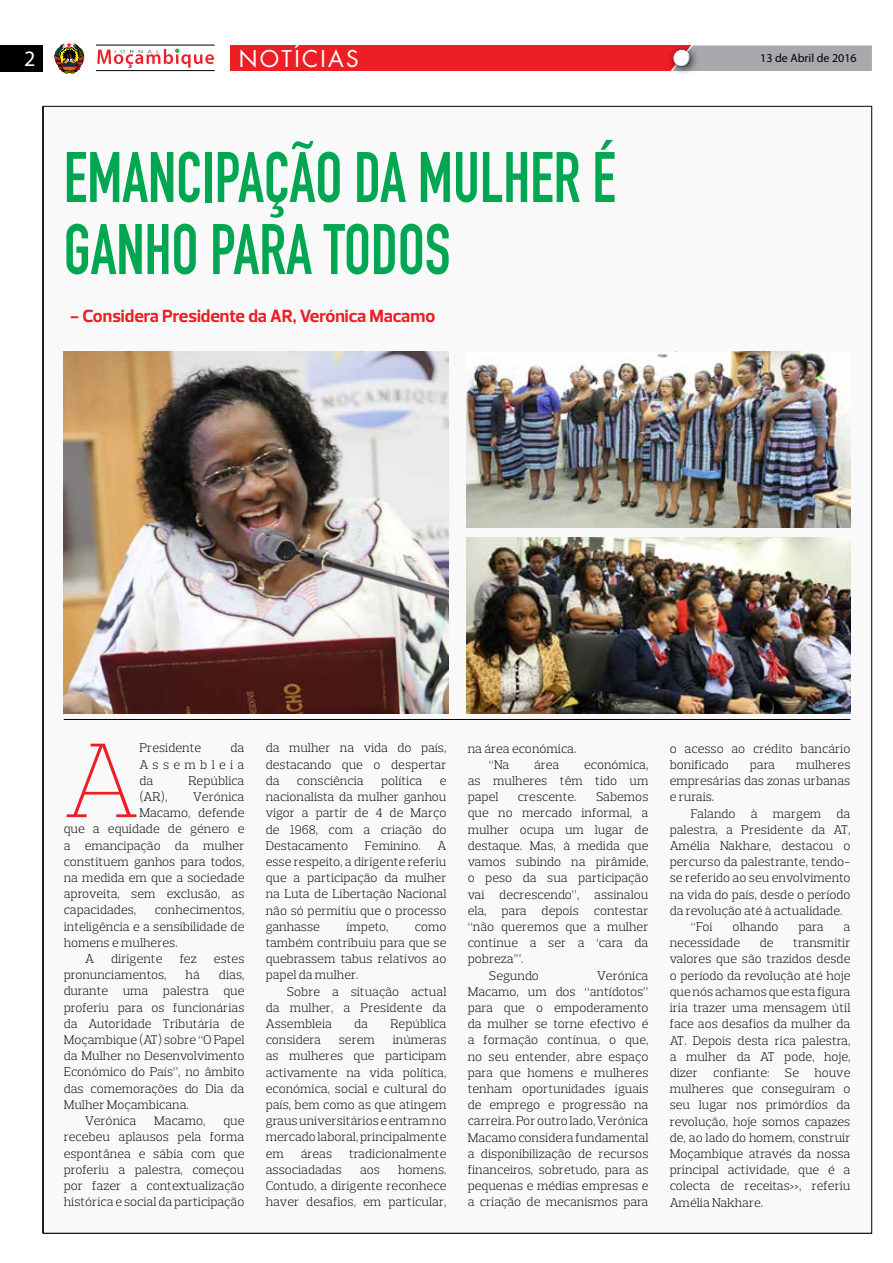
<style>
.page{position:relative;width:893px;height:1263px;background:#fff}
.page>*{position:absolute;margin:0;border:0;box-sizing:border-box;transform-origin:0 0}
.t1{font:200 108px "Prelo Slab";color:#ed1f24}
.t2{font:700 70.2px/72px "DIN Condensed";color:#00a651;scale:.9 1}
.t3{font:22.5px "Futura";letter-spacing:.1em;color:#fff}
.t4{font:22.2px "Myriad Pro";color:#fff}
.t5{font:700 18px "Prelo";color:#ed1f24}
.t6{font:300 12.75px/16.2px "Prelo Slab";color:#000;text-align:justify}
.t7{font:12px "Myriad Pro";color:#000}
</style>
<div class="page">
<div style="left:230px;top:45px;width:642px;height:26px;background:#ed1f24"></div>
<div style="left:699px;top:45px;width:173px;height:26px;background:#a7a9ac"></div>
<div style="left:0;top:45px;width:43px;height:26px;background:#000"></div>
<div style="left:42px;top:31px;width:55px;height:55px;background:#fff"></div>
<svg style="left:54px;top:42px;width:30px;height:32px"></svg>
<div style="left:667px;top:44px;width:32px;height:32px;background:#000;opacity:.75"></div>
<div style="left:672px;top:49px;width:20px;height:14px;background:#fff;opacity:.75"></div>
<div style="left:672px;top:52px;width:20px;height:17px;background:#000;opacity:.75"></div>
<hr style="left:96px;top:70px;width:119px;height:1px;background:#000">
<hr style="left:96px;top:45px;width:119px;height:1px;background:#000">
<svg style="left:97px;top:48px;width:117px;height:20px"></svg>
<div style="left:43px;top:106px;width:829px;height:1127px;background:#f9f9f9"></div>
<img style="left:466px;top:351px;width:384px;height:176px">
<img style="left:466px;top:537px;width:384px;height:176px">
<img style="left:64px;top:351px;width:384px;height:362px">
<hr style="left:64px;top:719px;width:786px;height:1px;background:#000">
<h3 class="t4" style="left:24px;top:45px;width:13px">2</h3>
<h3 class="t3" style="left:239px;top:43px;width:121px">NOTÍCIAS</h3>
<p class="t7" style="left:760px;top:51px;width:98px">13 de Abril de 2016</p>
<h2 class="t2" style="left:64px;top:142px;width:615px">EMANCIPAÇÃO DA MULHER É<br>GANHO PARA TODOS</h2>
<h3 class="t5" style="left:70px;top:305px;width:366px">- Considera Presidente da AR, Verónica Macamo</h3>
<h1 class="t1" style="left:64px;top:714px;width:77px">A</h1>
<p class="t6" style="left:139px;top:740px;width:63px">Presidente</p>
<p class="t6" style="left:139px;top:740px;width:107px;text-indent:91px">da Assembleia da</p>
<p class="t6" style="left:188px;top:772px;width:58px">República</p>
<p class="t6" style="left:139px;top:788px;width:29px">(AR),</p>
<p class="t6" style="left:193px;top:788px;width:53px">Verónica</p>
<p class="t6" style="left:139px;top:805px;width:107px">Macamo, defende</p>
<p class="t6" style="left:64px;top:821px;width:182px">que a equidade de género e</p>
<p class="t6" style="left:64px;top:837px;width:182px">a emancipação da mulher</p>
<p class="t6" style="left:64px;top:853px;width:182px">constituem ganhos para todos,</p>
<p class="t6" style="left:64px;top:869px;width:182px">na medida em que a sociedade</p>
<p class="t6" style="left:64px;top:886px;width:182px">aproveita, sem exclusão, as</p>
<p class="t6" style="left:64px;top:902px;width:74px">capacidades,</p>
<p class="t6" style="left:155px;top:902px;width:91px">conhecimentos,</p>
<p class="t6" style="left:64px;top:918px;width:182px">inteligência e a sensibilidade de</p>
<p class="t6" style="left:64px;top:934px;width:115px">homens e mulheres.</p>
<p class="t6" style="left:85px;top:950px;width:10px">A</p>
<p class="t6" style="left:111px;top:950px;width:53px">dirigente</p>
<p class="t6" style="left:180px;top:950px;width:19px">fez</p>
<p class="t6" style="left:214px;top:950px;width:32px">estes</p>
<p class="t6" style="left:64px;top:967px;width:104px">pronunciamentos,</p>
<p class="t6" style="left:186px;top:967px;width:16px">há</p>
<p class="t6" style="left:219px;top:967px;width:27px">dias,</p>
<p class="t6" style="left:64px;top:983px;width:182px">durante uma palestra que</p>
<p class="t6" style="left:64px;top:999px;width:182px">proferiu para os funcionárias</p>
<p class="t6" style="left:64px;top:1015px;width:182px">da Autoridade Tributária de</p>
<p class="t6" style="left:64px;top:1031px;width:182px">Moçambique (AT) sobre “O Papel</p>
<p class="t6" style="left:64px;top:1048px;width:182px">da Mulher no Desenvolvimento</p>
<p class="t6" style="left:64px;top:1064px;width:182px">Económico do País”, no âmbito</p>
<p class="t6" style="left:64px;top:1080px;width:182px">das comemorações do Dia da</p>
<p class="t6" style="left:64px;top:1096px;width:127px">Mulher Moçambicana.</p>
<p class="t6" style="left:85px;top:1113px;width:53px">Verónica</p>
<p class="t6" style="left:154px;top:1113px;width:53px">Macamo,</p>
<p class="t6" style="left:64px;top:1113px;width:182px;text-indent:160px">que recebeu aplausos pela forma espontânea e sábia com que proferiu a palestra, começou por fazer a contextualização histórica e social da participação</p>
<p class="t6" style="left:266px;top:740px;width:182px">da mulher na vida do país, destacando que o despertar da</p>
<p class="t6" style="left:297px;top:772px;width:68px">consciência</p>
<p class="t6" style="left:381px;top:772px;width:43px">política</p>
<p class="t6" style="left:266px;top:772px;width:182px;text-indent:174px">e nacionalista da mulher ganhou vigor a partir de 4 de Março de 1968, com a criação do Destacamento</p>
<p class="t6" style="left:365px;top:837px;width:57px">Feminino.</p>
<p class="t6" style="left:266px;top:837px;width:182px;text-indent:172px">A esse respeito, a dirigente referiu que a participação da mulher na Luta de Libertação Nacional não só permitiu que o processo ganhasse</p>
<p class="t6" style="left:346px;top:918px;width:43px">ímpeto,</p>
<p class="t6" style="left:266px;top:918px;width:182px;text-indent:149px">como também contribuiu para que se quebrassem tabus relativos ao papel da mulher.</p>
<p class="t6" style="left:266px;top:983px;width:182px;text-indent:21px">Sobre a situação actual da mulher, a Presidente da Assembleia</p>
<p class="t6" style="left:354px;top:1015px;width:15px">da</p>
<p class="t6" style="left:390px;top:1015px;width:58px">República</p>
<p class="t6" style="left:266px;top:1032px;width:182px;text-indent:127px">inúmeras as mulheres que participam activamente na vida política, económica, social e cultural do país, bem como as que atingem graus universitários e entram no mercado laboral, principalmente em</p>
<p class="t6" style="left:266px;top:1032px;width:57px">considera</p>
<p class="t6" style="left:339px;top:1032px;width:38px">serem</p>
<p class="t6" style="left:301px;top:1145px;width:33px">áreas</p>
<p class="t6" style="left:349px;top:1145px;width:99px">tradicionalmente</p>
<p class="t6" style="left:266px;top:1161px;width:78px">associadadas</p>
<p class="t6" style="left:360px;top:1161px;width:21px">aos</p>
<p class="t6" style="left:266px;top:1161px;width:182px;text-indent:132px">homens.<br>Contudo, a dirigente reconhece haver desafios, em particular,</p>
<p class="t6" style="left:489px;top:740px;width:89px;text-indent:-21px">na área económica. “Na</p>
<p class="t6" style="left:468px;top:756px;width:182px;text-indent:116px">económica, as mulheres têm tido um papel</p>
<p class="t6" style="left:534px;top:756px;width:27px">área</p>
<p class="t6" style="left:518px;top:789px;width:60px">crescente.</p>
<p class="t6" style="left:596px;top:789px;width:54px">Sabemos</p>
<p class="t6" style="left:468px;top:805px;width:182px">que no mercado informal, a</p>
<p class="t6" style="left:468px;top:821px;width:182px">mulher ocupa um lugar de</p>
<p class="t6" style="left:468px;top:837px;width:182px">destaque. Mas, à medida que</p>
<p class="t6" style="left:468px;top:854px;width:182px">vamos subindo na pirâmide,</p>
<p class="t6" style="left:468px;top:870px;width:182px">o peso da sua participação</p>
<p class="t6" style="left:468px;top:886px;width:182px">vai decrescendo”, assinalou</p>
<p class="t6" style="left:468px;top:902px;width:182px">ela, para depois contestar</p>
<p class="t6" style="left:468px;top:918px;width:182px">“não queremos que a mulher</p>
<p class="t6" style="left:468px;top:935px;width:182px">continue a ser a ‘cara da</p>
<p class="t6" style="left:468px;top:951px;width:57px">pobreza’”.</p>
<p class="t6" style="left:489px;top:967px;width:51px">Segundo</p>
<p class="t6" style="left:468px;top:967px;width:182px;text-indent:129px">Verónica Macamo, um dos “antídotos” para que o empoderamento da mulher se torne efectivo é a formação contínua, o que, no seu entender, abre espaço para que homens e mulheres tenham oportunidades iguais de emprego e progressão na carreira. Por outro lado, Verónica Macamo considera fundamental a disponibilização de recursos financeiros, sobretudo, para as pequenas e médias empresas e a criação de mecanismos para</p>
<p class="t6" style="left:670px;top:740px;width:182px">o acesso ao crédito bancário bonificado</p>
<p class="t6" style="left:670px;top:756px;width:182px;text-indent:126px">mulheres empresárias das zonas urbanas e rurais.</p>
<p class="t6" style="left:691px;top:805px;width:161px">Falando à margem da</p>
<p class="t6" style="left:670px;top:821px;width:182px">palestra, a Presidente da AT,</p>
<p class="t6" style="left:670px;top:837px;width:182px">Amélia Nakhare, destacou o</p>
<p class="t6" style="left:670px;top:854px;width:182px">percurso da palestrante, tendo-</p>
<p class="t6" style="left:670px;top:870px;width:182px">se referido ao seu envolvimento</p>
<p class="t6" style="left:670px;top:886px;width:182px">na vida do país, desde o período</p>
<p class="t6" style="left:670px;top:902px;width:174px">da revolução até à actualidade.</p>
<p class="t6" style="left:691px;top:919px;width:23px">“Foi</p>
<p class="t6" style="left:733px;top:919px;width:47px">olhando</p>
<p class="t6" style="left:798px;top:919px;width:27px">para</p>
<p class="t6" style="left:844px;top:919px;width:8px">a</p>
<p class="t6" style="left:670px;top:935px;width:72px">necessidade</p>
<p class="t6" style="left:760px;top:935px;width:15px">de</p>
<p class="t6" style="left:750px;top:756px;width:27px">para</p>
<p class="t6" style="left:670px;top:935px;width:182px;text-indent:124px">transmitir valores que são trazidos desde o período da revolução até hoje que nós achamos que esta figura iria trazer uma mensagem útil face aos desafios da mulher da AT. Depois desta rica palestra, a mulher da AT pode, hoje, dizer confiante: Se houve mulheres que conseguiram o seu lugar nos primórdios da revolução, hoje somos capazes de, ao lado do homem, construir Moçambique através da nossa principal actividade, que é a colecta de receitas», referiu Amélia Nakhare.</p>
</div>
